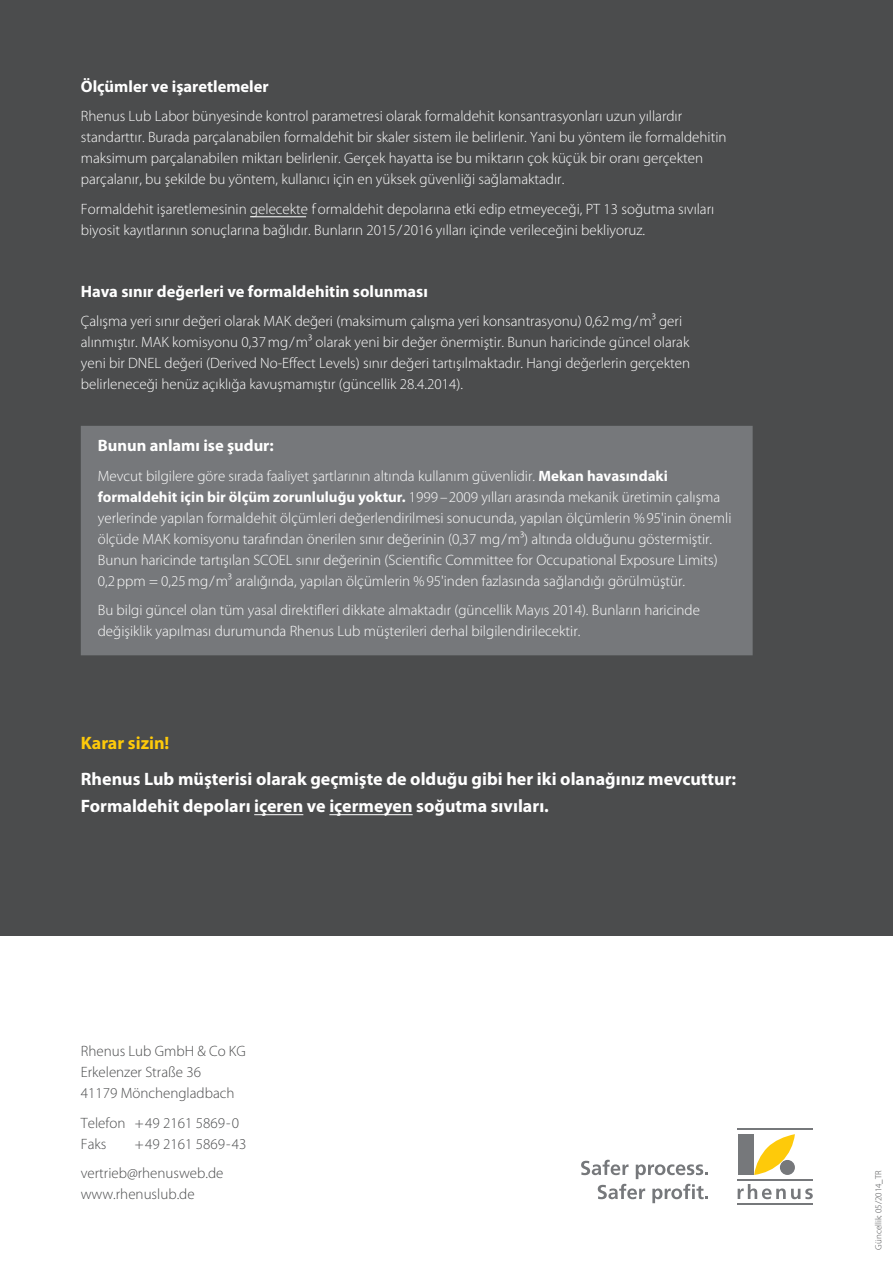
<style>
.page{position:relative;width:893px;height:1263px;background:#fff}
.page>*{position:absolute;margin:0;border:0;box-sizing:border-box;transform-origin:0 0}
.Subheadline{font:700 18px/27px "Myriad Pro";color:#fff}
.Subheadline-2{font:700 18px "Myriad Pro";color:#feca0a}
.Subheadline-3{font:700 16.5px "Myriad Pro";color:#fff}
.Fließtext{font:300 15px/21px "Myriad Pro";color:#fff}
.Fließtext-2{font:300 15px/21px "Myriad Pro";color:#4b4c4d}
.Fließtext-3{font:300 9px "Myriad Pro";color:#4b4c4d}
.s1{font-weight:700}
</style>
<div class="page">
<div style="left:0;top:0;width:893px;height:936px;background:#4b4c4d"></div>
<svg style="left:738px;top:1184px;width:75px;height:15px"></svg>
<svg style="left:754px;top:1134px;width:41px;height:41px"></svg>
<div style="left:738px;top:1134px;width:15px;height:41px;background:#76787b"></div>
<div style="left:780px;top:1160px;width:15px;height:15px;background:#76787b;border-radius:50%"></div>
<hr style="left:738px;top:1129px;width:75px;height:1px;background:#76787b">
<hr style="left:738px;top:1179px;width:75px;height:1px;background:#76787b">
<hr style="left:738px;top:1203px;width:75px;height:1px;background:#76787b">
<svg style="left:581px;top:1160px;width:127px;height:43px"></svg>
<hr style="left:250px;top:216px;width:56px;height:1px;background:#fff">
<div style="left:81px;top:426px;width:672px;height:229px;background:#76787b"></div>
<hr style="left:254px;top:814px;width:49px;height:1px;background:#fff">
<hr style="left:329px;top:814px;width:84px;height:1px;background:#fff">
<p class="Subheadline-3" style="left:81px;top:75px;width:190px">Ölçümler ve işaretlemeler</p>
<p class="Fließtext" style="left:81px;top:106px;width:647px">Rhenus Lub Labor bünyesinde kontrol parametresi olarak formaldehit konsantrasyonları uzun yıllardır standarttır. Burada parçalanabilen formaldehit bir skaler sistem ile belirlenir. Yani bu yöntem ile formaldehitin maksimum parçalanabilen miktarı belirlenir. Gerçek hayatta ise bu miktarın çok küçük bir oranı gerçekten parçalanır, bu şekilde bu yöntem, kullanıcı için en yüksek güvenliği sağlamaktadır.</p>
<p class="Fließtext" style="left:81px;top:199px;width:635px">Formaldehit işaretlemesinin gelecekte f ormaldehit depolarına etki edip etmeyeceği, PT 13 soğutma sıvıları biyosit kayıtlarının sonuçlarına bağlıdır. Bunların 2015/2016 yılları içinde verileceğini bekliyoruz.</p>
<p class="Subheadline-3" style="left:81px;top:280px;width:349px">Hava sınır değerleri ve formaldehitin solunması</p>
<p class="Fließtext" style="left:81px;top:311px;width:611px">Çalışma yeri sınır değeri olarak MAK değeri (maksimum çalışma yeri konsantrasyonu) 0,62mg/m³ geri alınmıştır. MAK komisyonu 0,37mg/m³ olarak yeni bir değer önermiştir. Bunun haricinde güncel olarak yeni bir DNEL değeri (Derived No-Effect Levels) sınır değeri tartışılmaktadır. Hangi değerlerin gerçekten belirleneceği henüz açıklığa kavuşmamıştır (güncellik 28.4.2014).</p>
<p class="Subheadline-3" style="left:98px;top:435px;width:178px">Bunun anlamı ise şudur:</p>
<p class="Fließtext" style="left:98px;top:466px;width:635px">Mevcut bilgilere göre sırada faaliyet şartlarının altında kullanım güvenlidir. <span class="s1">Mekan havasındaki formaldehit için bir ölçüm zorunluluğu yoktur.</span> 1999–2009 yılları arasında mekanik üretimin çalışma yerlerinde yapılan formaldehit ölçümleri değerlendirilmesi sonucunda, yapılan ölçümlerin %95'inin önemli ölçüde MAK komisyonu tarafından önerilen sınır değerinin (0,37 mg/m³) altında olduğunu göstermiştir.<br>Bunun haricinde tartışılan SCOEL sınır değerinin (Scientific Committee for Occupational Exposure Limits)<br>0,2ppm = 0,25mg/m³ aralığında, yapılan ölçümlerin %95'inden fazlasında sağlandığı görülmüştür.</p>
<p class="Fließtext" style="left:98px;top:600px;width:604px">Bu bilgi güncel olan tüm yasal direktifleri dikkate almaktadır (güncellik Mayıs 2014). Bunların haricinde değişiklik yapılması durumunda Rhenus Lub müşterileri derhal bilgilendirilecektir.</p>
<p class="Subheadline-2" style="left:81px;top:731px;width:90px">Karar sizin!</p>
<p class="Subheadline" style="left:81px;top:764px;width:657px">Rhenus Lub müşterisi olarak geçmişte de olduğu gibi her iki olanağınız mevcuttur:<br>Formaldehit depoları içeren ve içermeyen soğutma sıvıları.</p>
<p class="Fließtext-2" style="left:81px;top:1041px;width:167px">Rhenus Lub GmbH &amp; Co KG<br>Erkelenzer Straße 36<br>41179 Mönchengladbach</p>
<p class="Fließtext-2" style="left:81px;top:1112px;width:160px">Telefon +49 2161 5869-0<br>Faks</p>
<p class="Fließtext-2" style="left:135px;top:1133px;width:113px">+49 2161 5869-43</p>
<p class="Fließtext-2" style="left:81px;top:1163px;width:144px">vertrieb@rhenusweb.de www.rhenuslub.de</p>
<p class="Fließtext-3" style="left:874px;top:1250px;width:81px;rotate:-90deg">Güncellik: 05/2014_TR</p>
</div>
